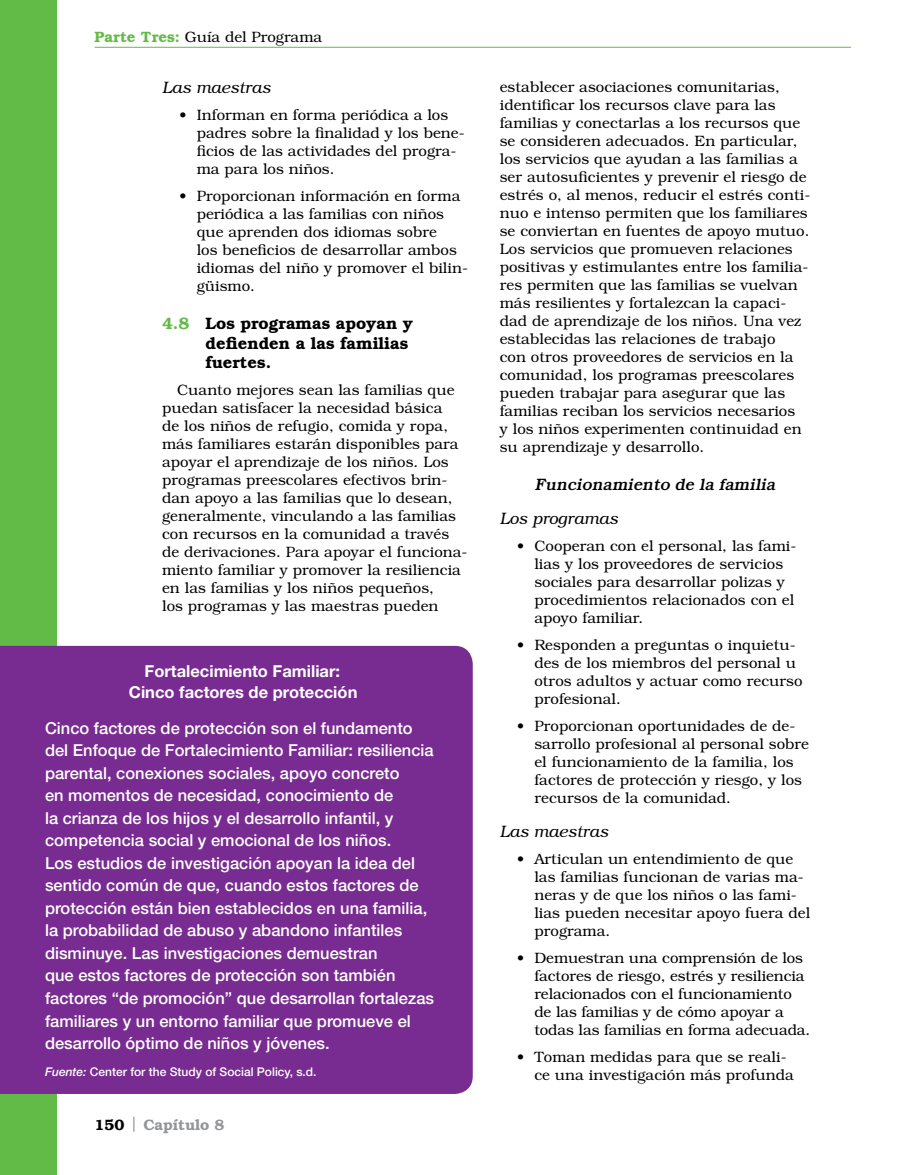
<style>
.page{position:relative;width:905px;height:1175px;background:#fff}
.page>*{position:absolute;margin:0;border:0;box-sizing:border-box;transform-origin:0 0}
.t1{font:500 16.5px/22.5px "Helvetica Neue";color:#fff}
.t2{font:600 16.5px/19.5px "Bookman";color:#000}
.t3{font:700 16.5px/21px "Helvetica Neue";color:#fff;text-align:center}
.t4{font:italic 300 16.5px "Bookman";letter-spacing:.005em;color:#000}
.t5{font:italic 500 16.5px "Bookman";color:#000}
.t6{font:300 15px/18px "Bookman";letter-spacing:.005em;color:#000}
.t7{font:600 15px "Bookman";color:#939598}
.t8{font:500 12px "Helvetica Neue";color:#fff}
.s1{font-weight:600;color:#62bb46}
.s2{color:#62bb46}
.s3{font-style:italic}
.s4{color:#000}
.s5{font-weight:300}
</style>
<div class="page">
<div style="left:0;top:0;width:57px;height:1174px;background:#62bb46"></div>
<hr style="left:94px;top:47px;width:756px;height:1px;background:#62bb46">
<div style="left:0;top:646px;width:472px;height:447px;background:#782b90"></div>
<p class="t6" style="left:94px;top:28px;width:229px"><span class="s1">Parte Tres:</span> Guía del Programa</p>
<p class="t4" style="left:162px;top:79px;width:110px">Las maestras</p>
<p class="t6" style="left:197px;top:106px;width:270px;text-indent:-17px">• Informan en forma periódica a los padres sobre la finalidad y los bene&shy;ficios de las actividades del progra&shy;ma para los niños.</p>
<p class="t6" style="left:197px;top:187px;width:273px;text-indent:-17px">• Proporcionan información en forma periódica a las familias con niños que aprenden dos idiomas sobre<br>los beneficios de desarrollar ambos idiomas del niño y promover el bilin&shy;güismo.</p>
<h4 class="t2" style="left:205px;top:313px;width:209px;text-indent:-43px"><span class="s2">4.8</span> Los programas apoyan y defienden a las familias fuertes.</h4>
<p class="t6" style="left:162px;top:381px;width:307px;text-indent:15px">Cuanto mejores sean las familias que puedan satisfacer la necesidad básica<br>de los niños de refugio, comida y ropa, más familiares estarán disponibles para apoyar el aprendizaje de los niños. Los programas preescolares efectivos brin&shy;dan apoyo a las familias que lo desean, generalmente, vinculando a las familias con recursos en la comunidad a través de derivaciones. Para apoyar el funciona&shy;miento familiar y promover la resiliencia en las familias y los niños pequeños,<br>los programas y las maestras pueden</p>
<p class="t3" style="left:129px;top:660px;width:230px">Fortalecimiento Familiar:<br>Cinco factores de protección</p>
<p class="t1" style="left:45px;top:716px;width:390px">Cinco factores de protección son el fundamento del Enfoque de Fortalecimiento Familiar: resiliencia parental, conexiones sociales, apoyo concreto<br>en momentos de necesidad, conocimiento de<br>la crianza de los hijos y el desarrollo infantil, y competencia social y emocional de los niños.<br>Los estudios de investigación apoyan la idea del sentido común de que, cuando estos factores de protección están bien establecidos en una familia, la probabilidad de abuso y abandono infantiles disminuye. Las investigaciones demuestran<br>que estos factores de protección son también factores “de promoción” que desarrollan fortalezas familiares y un entorno familiar que promueve el desarrollo óptimo de niños y jóvenes.</p>
<p class="t8" style="left:45px;top:1064px;width:273px"><span class="s3">Fuente:</span> Center for the Study of Social Policy, s.d.</p>
<p class="t7" style="left:94px;top:1115px;width:131px"><span class="s4">150</span> <span class="s5">|</span> Capítulo 8</p>
<p class="t6" style="left:500px;top:78px;width:312px">establecer asociaciones comunitarias, identificar los recursos clave para las familias y conectarlas a los recursos que se consideren adecuados. En particular, los servicios que ayudan a las familias a ser autosuficientes y prevenir el riesgo de estrés o, al menos, reducir el estrés conti&shy;nuo e intenso permiten que los familiares se conviertan en fuentes de apoyo mutuo.<br>Los servicios que promueven relaciones positivas y estimulantes entre los familia&shy;res permiten que las familias se vuelvan más resilientes y fortalezcan la capaci&shy;dad de aprendizaje de los niños. Una vez establecidas las relaciones de trabajo<br>con otros proveedores de servicios en la comunidad, los programas preescolares pueden trabajar para asegurar que las familias reciban los servicios necesarios<br>y los niños experimenten continuidad en su aprendizaje y desarrollo.</p>
<h5 class="t5" style="left:535px;top:474px;width:245px">Funcionamiento de la familia</h5>
<p class="t4" style="left:500px;top:509px;width:120px">Los programas</p>
<p class="t6" style="left:534px;top:537px;width:264px;text-indent:-17px">• Cooperan con el personal, las fami&shy;lias y los proveedores de servicios sociales para desarrollar polizas y procedimientos relacionados con el apoyo familiar.</p>
<p class="t6" style="left:534px;top:636px;width:269px;text-indent:-17px">• Responden a preguntas o inquietu&shy;des de los miembros del personal u otros adultos y actuar como recurso profesional.</p>
<p class="t6" style="left:534px;top:717px;width:276px;text-indent:-17px">• Proporcionan oportunidades de de&shy;sarrollo profesional al personal sobre el funcionamiento de la familia, los factores de protección y riesgo, y los recursos de la comunidad.</p>
<p class="t4" style="left:500px;top:822px;width:110px">Las maestras</p>
<p class="t6" style="left:534px;top:849px;width:277px;text-indent:-17px">• Articulan un entendimiento de que las familias funcionan de varias ma&shy;neras y de que los niños o las fami&shy;lias pueden necesitar apoyo fuera del programa.</p>
<p class="t6" style="left:534px;top:948px;width:277px;text-indent:-17px">• Demuestran una comprensión de los factores de riesgo, estrés y resiliencia relacionados con el funcionamiento de las familias y de cómo apoyar a todas las familias en forma adecuada.</p>
<p class="t6" style="left:534px;top:1047px;width:261px;text-indent:-17px">• Toman medidas para que se reali&shy;ce una investigación más profunda</p>
</div>
